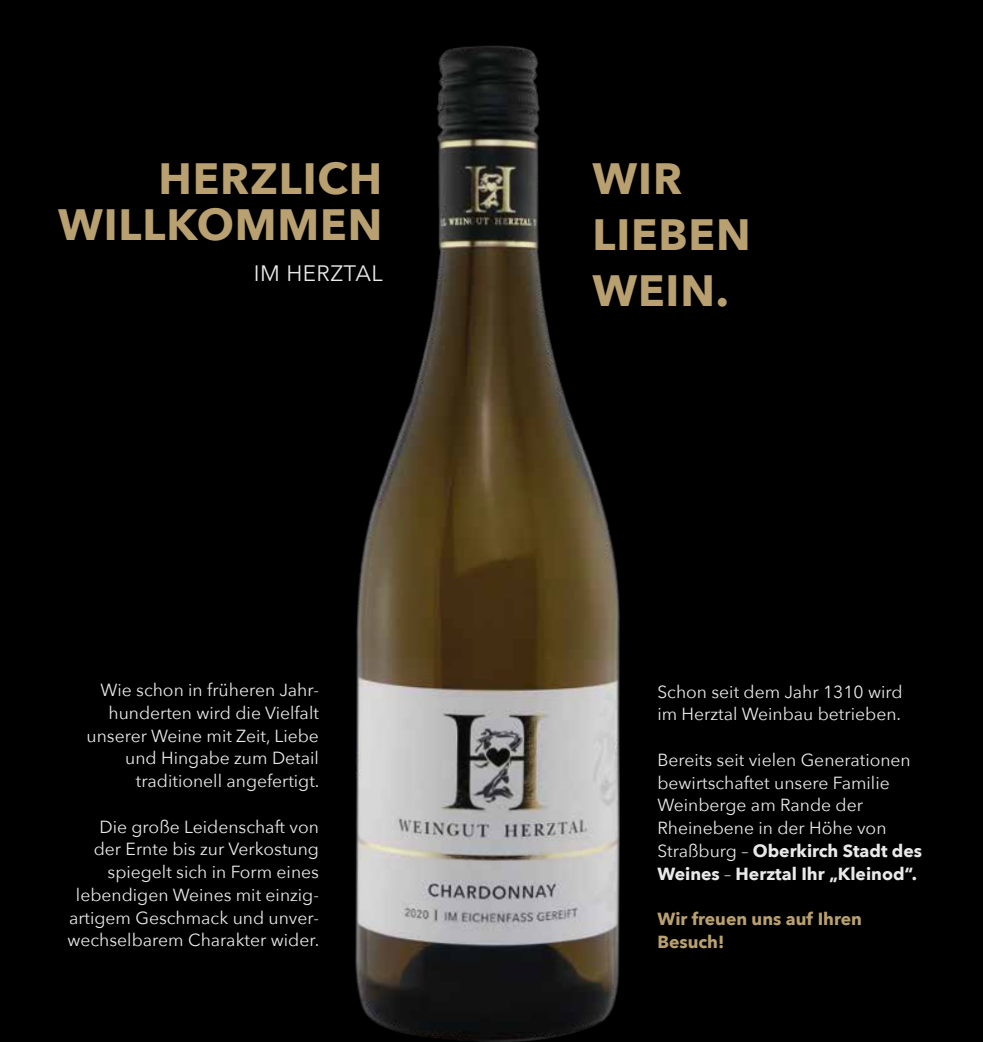
<style>
.page{position:relative;width:983px;height:1042px;background:#fff}
.page>*{position:absolute;margin:0;border:0;box-sizing:border-box;transform-origin:0 0}
.t1{font:700 43.75px/56px "Avenir Next";letter-spacing:.02em;color:#b9a070;text-align:right}
.t2{font:22.22px "Avenir Next";letter-spacing:.02em;color:#e9e9e9}
.t3{font:17.5px/22.8px "Avenir Next";color:#e9e9e9;text-align:right}
.t4{font:700 17.5px/22.8px "Avenir Next";color:#b9a070}
.s1{font-weight:700}
</style>
<div class="page">
<div style="left:0;top:0;width:982px;height:1042px;background:#000"></div>
<img style="left:355px;top:45px;width:264px;height:997px">
<h1 class="t1" style="left:58px;top:155px;width:325px;line-height:46.2px">HERZLICH<br>WILLKOMMEN</h1>
<p class="t2" style="left:254px;top:255px;width:130px">IM HERZTAL</p>
<p class="t3" style="left:86px;top:678px;width:234px">Wie schon in früheren Jahr&shy;hunderten wird die Vielfalt unserer Weine mit Zeit, Liebe und Hingabe zum Detail traditionell angefertigt.</p>
<p class="t3" style="left:67px;top:814px;width:253px">Die große Leidenschaft von<br>der Ernte bis zur Verkostung spiegelt sich in Form eines lebendigen Weines mit einzig&shy;artigem Geschmack und unver&shy;wechselbarem Charakter wider.</p>
<h1 class="t1" style="left:592px;top:150px;width:160px;text-align:left">WIR<br>LIEBEN<br>WEIN.</h1>
<p class="t3" style="left:657px;top:679px;width:247px;text-align:left">Schon seit dem Jahr 1310 wird im Herztal Weinbau betrieben.</p>
<p class="t3" style="left:657px;top:748px;width:266px;text-align:left">Bereits seit vielen Generationen bewirtschaftet unsere Familie<br>Weinberge am Rande der<br>Rheinebene in der Höhe von<br>Straßburg – <span class="s1">Oberkirch Stadt des<br>Weines</span> – <span class="s1">Herztal Ihr „Kleinod“.</span></p>
<p class="t4" style="left:657px;top:907px;width:206px">Wir freuen uns auf Ihren<br>Besuch!</p>
</div>
